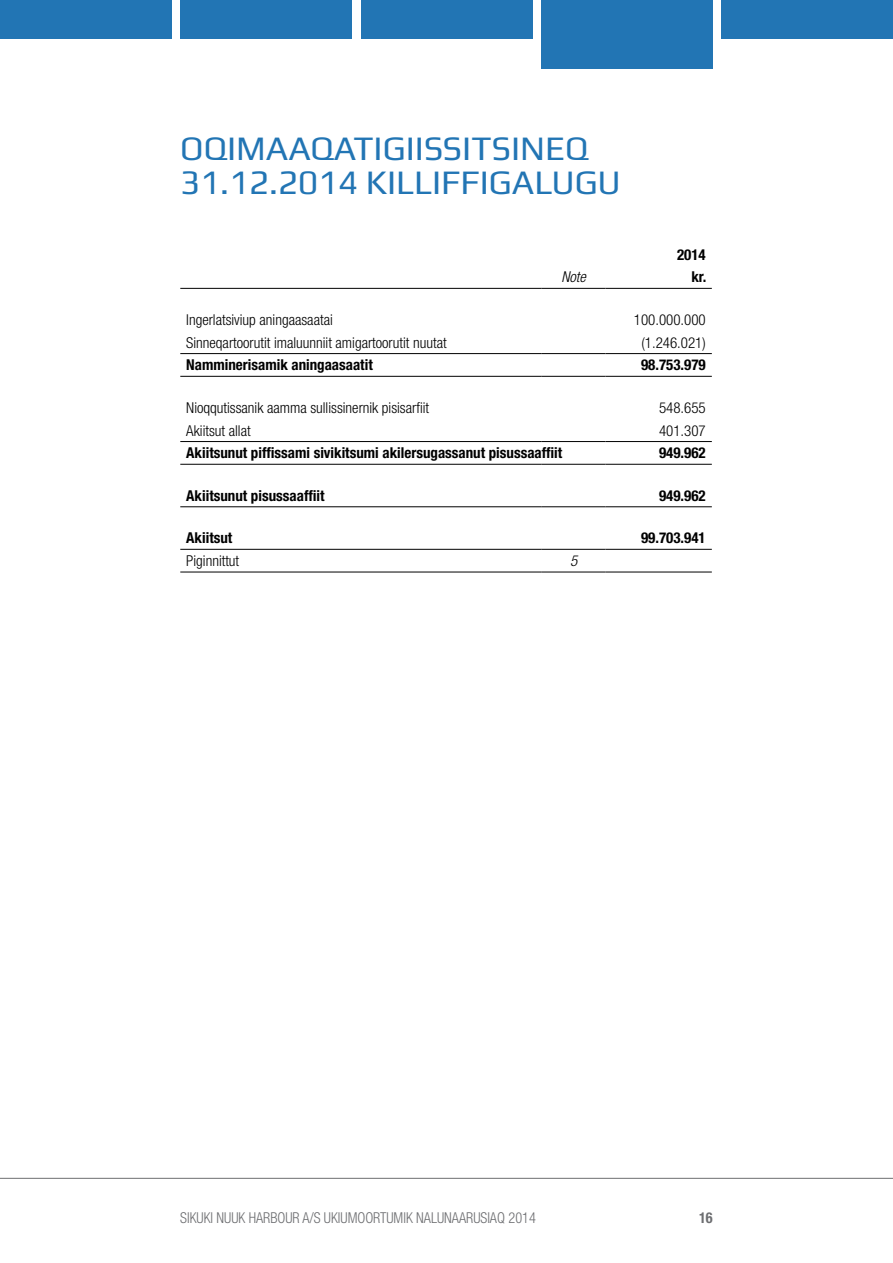
<style>
.page{position:relative;width:893px;height:1263px;background:#fff}
.page>*{position:absolute;margin:0;border:0;box-sizing:border-box;transform-origin:0 0}
.t1{font:34.5px/34.5px "Play";color:#2275b4}
.t2{font:300 condensed 15px "Helvetica Neue LT Std";color:#000}
.t3{font:700 condensed 15px "Helvetica Neue LT Std";color:#000}
.t4{font:300 condensed 15px "Helvetica Neue LT Std";color:#6d6e71;scale:.95 1}
.t5{font:italic 300 condensed 15px "Helvetica Neue LT Std";color:#000}
.t6{font:700 condensed 15px "Helvetica Neue LT Std";color:#6d6e71;scale:.95 1}
</style>
<div class="page">
<div style="left:0;top:0;width:172px;height:38px;background:#2275b4"></div>
<div style="left:180px;top:0;width:172px;height:38px;background:#2275b4"></div>
<div style="left:361px;top:0;width:171px;height:38px;background:#2275b4"></div>
<div style="left:541px;top:0;width:172px;height:68px;background:#2275b4"></div>
<div style="left:721px;top:0;width:172px;height:38px;background:#2275b4"></div>
<hr style="left:180px;top:376px;width:362px;height:1px;background:#000">
<hr style="left:542px;top:376px;width:63px;height:1px;background:#000">
<hr style="left:605px;top:376px;width:107px;height:1px;background:#000">
<hr style="left:180px;top:464px;width:362px;height:1px;background:#000">
<hr style="left:542px;top:464px;width:63px;height:1px;background:#000">
<hr style="left:605px;top:464px;width:107px;height:1px;background:#000">
<hr style="left:180px;top:549px;width:362px;height:1px;background:#000">
<hr style="left:542px;top:549px;width:63px;height:1px;background:#000">
<hr style="left:605px;top:549px;width:107px;height:1px;background:#000">
<hr style="left:180px;top:572px;width:362px;height:1px;background:#000">
<hr style="left:542px;top:572px;width:63px;height:1px;background:#000">
<hr style="left:605px;top:572px;width:107px;height:1px;background:#000">
<hr style="left:180px;top:506px;width:362px;height:1px;background:#000">
<hr style="left:542px;top:506px;width:63px;height:1px;background:#000">
<hr style="left:605px;top:506px;width:107px;height:1px;background:#000">
<hr style="left:180px;top:353px;width:362px;height:1px;background:#000">
<hr style="left:542px;top:353px;width:63px;height:1px;background:#000">
<hr style="left:605px;top:353px;width:107px;height:1px;background:#000">
<hr style="left:180px;top:441px;width:362px;height:1px;background:#000">
<hr style="left:542px;top:441px;width:63px;height:1px;background:#000">
<hr style="left:605px;top:441px;width:107px;height:1px;background:#000">
<hr style="left:180px;top:288px;width:362px;height:1px;background:#000">
<hr style="left:542px;top:288px;width:63px;height:1px;background:#000">
<hr style="left:605px;top:288px;width:107px;height:1px;background:#000">
<hr style="left:0;top:1178px;width:893px;height:1px;background:#6d6e71">
<h1 class="t1" style="left:180px;top:130px;width:442px">OQIMAAQATIGIISSITSINEQ<br>31.12.2014 KILLIFFIGALUGU</h1>
<p class="t3" style="left:677px;top:245px;width:30px">2014</p>
<p class="t5" style="left:561px;top:268px;width:26px">Note</p>
<p class="t3" style="left:691px;top:268px;width:16px">kr.</p>
<p class="t2" style="left:186px;top:311px;width:148px">Ingerlatsiviup aningaasaatai</p>
<p class="t2" style="left:634px;top:311px;width:73px">100.000.000</p>
<p class="t2" style="left:186px;top:334px;width:262px">Sinneqartoorutit imaluunniit amigartoorutit nuutat</p>
<p class="t2" style="left:642px;top:334px;width:66px">(1.246.021)</p>
<p class="t3" style="left:186px;top:356px;width:188px">Namminerisamik aningaasaatit</p>
<p class="t3" style="left:641px;top:356px;width:66px">98.753.979</p>
<p class="t2" style="left:186px;top:399px;width:244px">Nioqqutissanik aamma sullissinernik pisisarfiit</p>
<p class="t2" style="left:659px;top:399px;width:48px">548.655</p>
<p class="t2" style="left:186px;top:422px;width:66px">Akiitsut allat</p>
<p class="t2" style="left:659px;top:422px;width:48px">401.307</p>
<p class="t3" style="left:186px;top:444px;width:378px">Akiitsunut piffissami sivikitsumi akilersugassanut pisussaaffiit</p>
<p class="t3" style="left:659px;top:444px;width:48px">949.962</p>
<p class="t3" style="left:186px;top:486px;width:140px">Akiitsunut pisussaaffiit</p>
<p class="t3" style="left:659px;top:486px;width:48px">949.962</p>
<p class="t3" style="left:186px;top:529px;width:48px">Akiitsut</p>
<p class="t3" style="left:641px;top:529px;width:66px">99.703.941</p>
<p class="t2" style="left:186px;top:552px;width:54px">Piginnittut</p>
<p class="t5" style="left:570px;top:552px;width:9px">5</p>
<p class="t4" style="left:180px;top:1209px;width:376px">SIKUKI NUUK HARBOUR A/S UKIUMOORTUMIK NALUNAARUSIAQ 2014</p>
<p class="t6" style="left:699px;top:1208px;width:16px">16</p>
</div>
